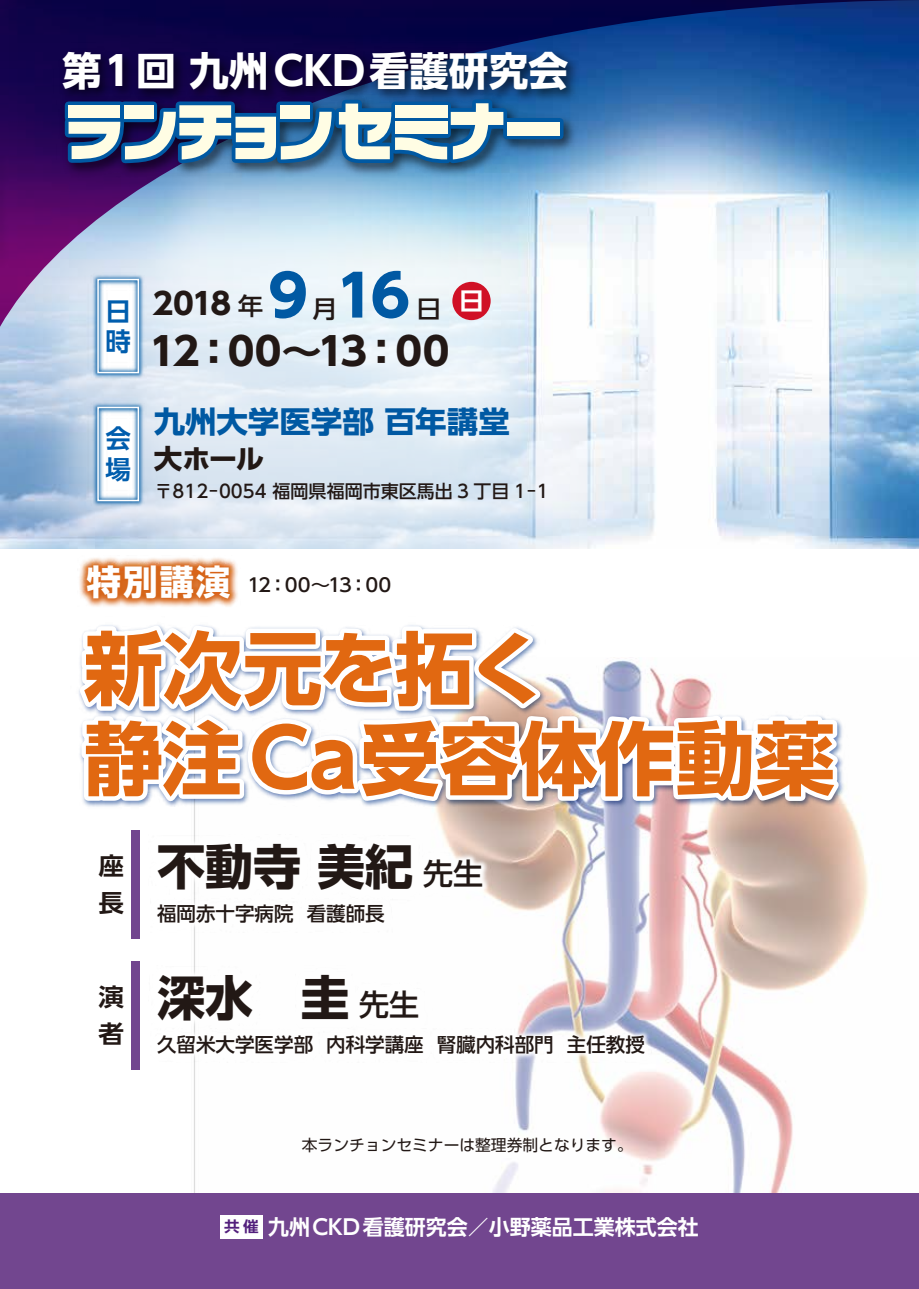
<style>
.page{position:relative;width:919px;height:1289px;background:#fff}
.page>*{position:absolute;margin:0;border:0;box-sizing:border-box;transform-origin:0 0}
.t1{font:700 79.5px/90px "UD Shin Go Pr 6 N";letter-spacing:-.01em;color:#e16811}
.t2{font:700 57px "UD Shin Go Pr 6 N";color:#0059a3;scale:1.05 1}
.t3{font:700 48px "UD Shin Go Pr 6 N";color:#221815}
.t4{font:700 39.75px "UD Shin Go Pr 6 N";color:#fff}
.t5{font:700 38.4px "UD Shin Go Pr 6 N";letter-spacing:-.04em;color:#221815;scale:1.05 1}
.t6{font:700 34.65px "UD Shin Go Pr 6 N";color:#fff}
.t7{font:700 30px "UD Shin Go Pr 6 N";color:#0059a3;scale:1.05 1}
.t8{font:700 30px "UD Shin Go Pr 6 N";color:#221815;scale:1.05 1}
.t9{font:700 27px "UD Shin Go Pr 6 N";color:#221815;scale:1.05 1}
.t10{font:700 25.5px/30.6px "UD Shin Go Pr 6 De";color:#005dad}
.t11{font:700 24.15px/36.3px "UD Shin Go Pr 6 N De";color:#221815;scale:1.05 1}
.t12{font:500 24.15px "UD Shin Go Pr 6 N";color:#221815;scale:1.05 1}
.t13{font:700 21px "UD Shin Go Pr 6 N De";color:#fff}
.t14{font:500 19.5px "UD Shin Go Pr 6 N";color:#221815}
.t15{font:500 18.6px "UD Shin Go Pr 6 N";letter-spacing:-.045em;color:#221815;scale:1.05 1}
.t16{font:500 18px "UD Shin Go Pr 6 N";color:#221815}
.t17{font:15.75px "UD Shin Go Pr 6 N";color:#221815}
.s1{font-weight:500;font-size:24.15px}
.s2{font-weight:500;font-size:30px}
.s3{font-size:14.85px;color:#521f7c}
</style>
<div class="page">
<img style="left:0;top:327px;width:918px;height:866px">
<div style="left:0;top:549px;width:918px;height:108px;background:#fff"></div>
<div style="left:0;top:1193px;width:918px;height:95px;background:#72468f"></div>
<svg style="left:0;top:0;width:918px;height:327px"></svg>
<img style="left:26px;top:503px;width:266px;height:163px">
<div style="left:452px;top:282px;width:38px;height:38px;background:#d01126;border-radius:50%"></div>
<img style="left:54px;top:43px;width:531px;height:76px">
<img style="left:71px;top:616px;width:780px;height:216px">
<svg style="left:73px;top:618px;width:776px;height:195px"></svg>
<img style="left:96px;top:782px;width:448px;height:179px">
<img style="left:99px;top:846px;width:344px;height:67px">
<div style="left:131px;top:830px;width:9px;height:108px;background:#72468f"></div>
<img style="left:96px;top:913px;width:384px;height:179px">
<img style="left:99px;top:976px;width:604px;height:139px">
<div style="left:131px;top:961px;width:9px;height:108px;background:#72468f"></div>
<div style="left:220px;top:1214px;width:42px;height:24px;background:#fff"></div>
<img style="left:56px;top:91px;width:524px;height:89px">
<div style="left:503px;top:118px;width:60px;height:21px;border:8px solid #0059a3"></div>
<svg style="left:61px;top:96px;width:450px;height:72px;background:#7591ab"></svg>
<div style="left:507px;top:122px;width:52px;height:13px;background:#fffde4"></div>
<img style="left:42px;top:223px;width:153px;height:128px">
<div style="left:97px;top:279px;width:42px;height:94px;border:2px solid #fff"></div>
<img style="left:42px;top:351px;width:153px;height:206px">
<div style="left:97px;top:406px;width:42px;height:95px;border:2px solid #fff"></div>
<h3 class="t4" style="left:62px;top:38px;width:507px">第1回 九州CKD看護研究会</h3>
<h3 class="t10" style="left:105px;top:295px;width:26px">日時</h3>
<h3 class="t10" style="left:105px;top:423px;width:27px">会場</h3>
<h2 class="t2" style="left:336px;top:249px;width:72px">16</h2>
<h3 class="t5" style="left:149px;top:320px;width:287px">12：00～13：00</h3>
<h2 class="t2" style="left:268px;top:249px;width:39px">9</h2>
<p class="t12" style="left:416px;top:289px;width:66px">日 <sup>日</sup></p>
<h3 class="t8" style="left:152px;top:279px;width:107px">2018 <span class="s1">年</span></h3>
<p class="t12" style="left:312px;top:289px;width:26px">月</p>
<h3 class="t7" style="left:154px;top:397px;width:341px">九州大学医学部 百年講堂</h3>
<h3 class="t9" style="left:154px;top:437px;width:107px">大ホール</h3>
<p class="t16" style="left:155px;top:476px;width:395px">〒812－0054 福岡県福岡市東区馬出 3 丁目 1－1</p>
<h3 class="t6" style="left:87px;top:553px;width:145px">特別講演</h3>
<p class="t15" style="left:247px;top:569px;width:139px">12：00～13：00</p>
<h1 class="t1" style="left:84px;top:621px;width:752px">新次元を拓く<br>静注Ca受容体作動薬</h1>
<p class="t11" style="left:98px;top:847px;width:25px">座長</p>
<p class="t11" style="left:98px;top:978px;width:26px">演者</p>
<h3 class="t3" style="left:157px;top:828px;width:327px">不動寺 美紀 <span class="s2">先生</span></h3>
<p class="t14" style="left:157px;top:898px;width:229px">福岡赤十字病院 看護師長</p>
<h3 class="t3" style="left:157px;top:958px;width:263px">深水　圭 <span class="s2">先生</span></h3>
<p class="t14" style="left:157px;top:1028px;width:489px">久留米大学医学部 内科学講座 腎臓内科部門 主任教授</p>
<p class="t17" style="left:302px;top:1132px;width:332px">本ランチョンセミナーは整理券制となります。</p>
<p class="t13" style="left:224px;top:1210px;width:476px"><span class="s3">共催</span> 九州CKD看護研究会／小野薬品工業株式会社</p>
</div>
